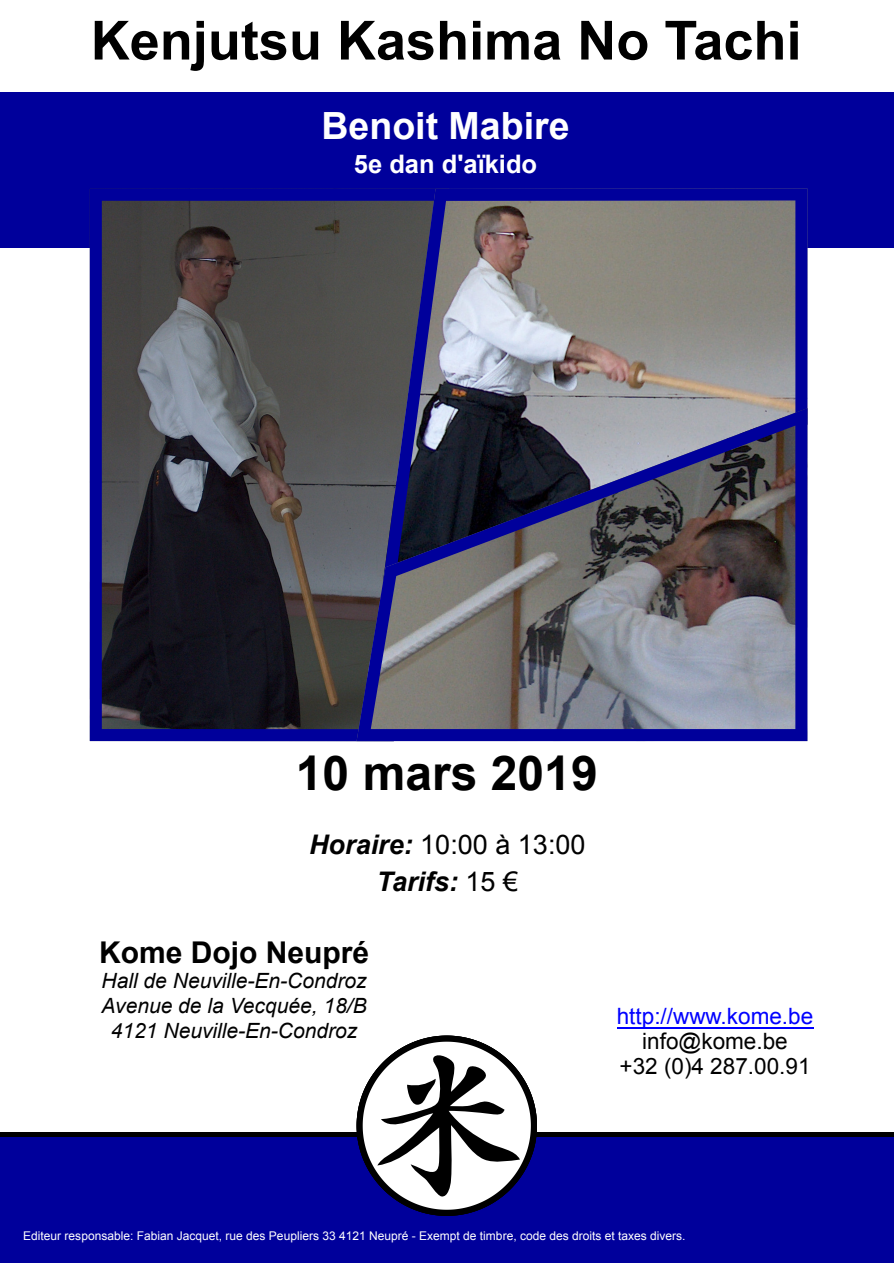
<style>
.page{position:relative;width:894px;height:1263px;background:#fff}
.page>*{position:absolute;margin:0;border:0;box-sizing:border-box;transform-origin:0 0}
.t1{font:700 54px "Arial";color:#000}
.t2{font:700 48px "Arial";color:#000}
.t3{font:700 37.5px "Arial";color:#fff}
.t4{font:700 30px "Arial";color:#000}
.t5{font:italic 700 27px/36.9px "Arial";color:#000;text-align:center}
.t6{font:700 25.5px "Arial";color:#fff}
.t7{font:22.5px/24.9px "Arial";color:#000;text-align:center}
.t8{font:22.5px "Arial";color:#00f}
.t9{font:italic 21px/24.9px "Arial";color:#000;text-align:center}
.t10{font:12px "Arial";color:#fff}
.s1{font-weight:400;font-style:normal}
</style>
<div class="page">
<div style="left:0;top:93px;width:893px;height:155px;background:#00009b"></div>
<div style="left:0;top:1137px;width:893px;height:126px;background:#00009b"></div>
<svg style="left:90px;top:200px;width:293px;height:541px;background:#3d3c48"></svg>
<svg style="left:383px;top:188px;width:424px;height:220px;background:#7e7b89"></svg>
<img style="left:356px;top:408px;width:451px;height:333px">
<hr style="left:616px;top:1027px;width:197px;height:1px;background:#00f">
<div style="left:0;top:1132px;width:893px;height:5px;background:#000"></div>
<svg style="left:356px;top:1035px;width:180px;height:181px"></svg>
<h1 class="t1" style="left:91px;top:20px;width:712px">Kenjutsu Kashima No Tachi</h1>
<h3 class="t3" style="left:321px;top:112px;width:249px">Benoit Mabire</h3>
<h3 class="t6" style="left:354px;top:154px;width:185px">5e dan d'aïkido</h3>
<h2 class="t2" style="left:296px;top:755px;width:303px">10 mars 2019</h2>
<h3 class="t5" style="left:309px;top:829px;width:278px">Horaire: <span class="s1">10:00 à 13:00<br></span>Tarifs: <span class="s1">15 €</span></h3>
<h3 class="t4" style="left:99px;top:941px;width:272px">Kome Dojo Neupré</h3>
<h3 class="t9" style="left:101px;top:970px;width:267px">Hall de Neuville-En-Condroz<br>Avenue de la Vecquée, 18/B<br>4121 Neuville-En-Condroz</h3>
<h3 class="t8" style="left:616px;top:1008px;width:198px">http://www.kome.be</h3>
<h3 class="t7" style="left:619px;top:1031px;width:192px">info@kome.be<br>+32 (0)4 287.00.91</h3>
<p class="t10" style="left:23px;top:1231px;width:663px">Editeur responsable: Fabian Jacquet, rue des Peupliers 33 4121 Neupré - Exempt de timbre, code des droits et taxes divers.</p>
</div>
